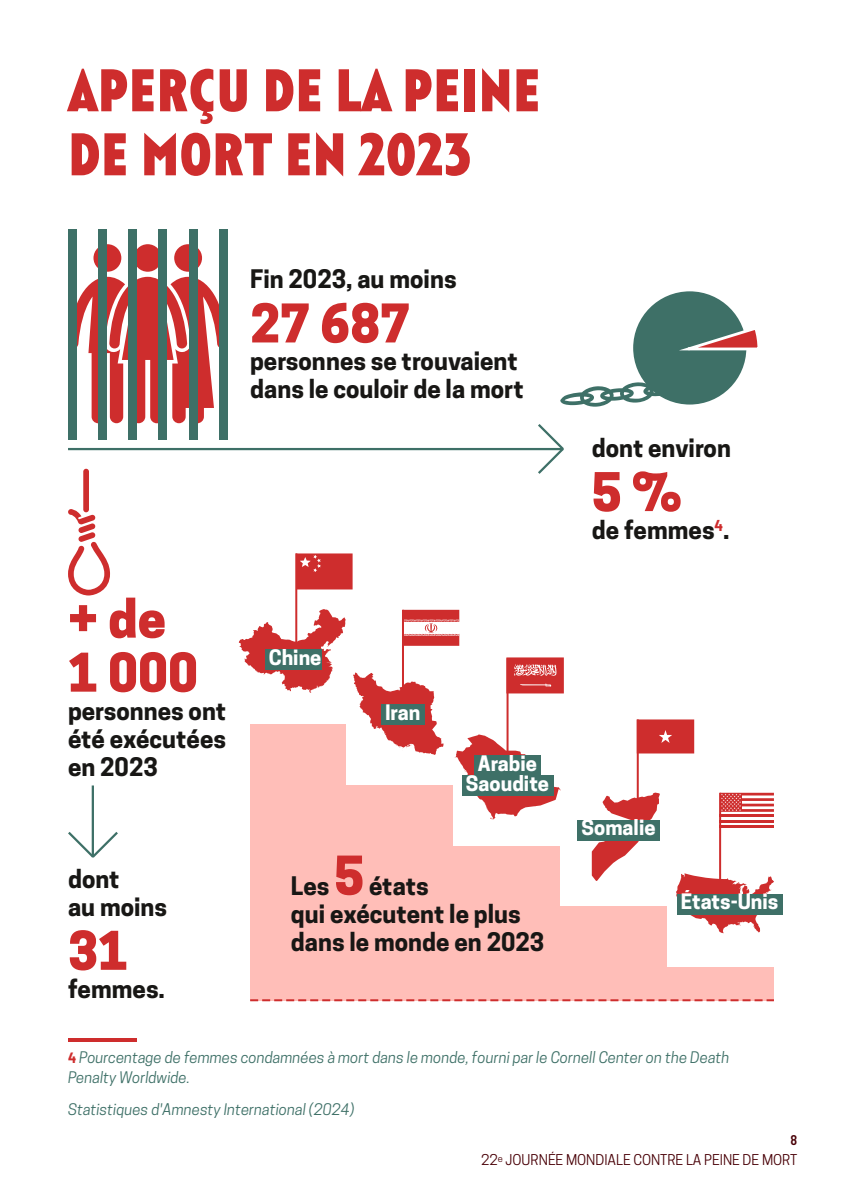
<style>
.page{position:relative;width:842px;height:1191px;background:#fff}
.page>*{position:absolute;margin:0;border:0;box-sizing:border-box;transform-origin:0 0}
.t1{font:900 60px/64px "Mon Trappist";color:#ce2d2d}
.t2{font:800 50px/54px "Cooper Hewitt";color:#ce2d2d}
.t3{font:700 24px/28px "Cooper Hewitt";color:#181715}
.t4{font:700 20px/20px "Cooper Hewitt";color:#fff;text-align:center}
.t5{font:italic 15px/20px "Cooper Hewitt";color:#3e7067}
.t6{font:14px "Cooper Hewitt";color:#490007}
.t7{font:600 semi-condensed 14px "Barlow";color:#490007}
.s1{font-weight:800;font-size:50px;color:#ce2d2d}
.s2{font-family:"Barlow";font-weight:700;font-style:normal;font-stretch:semi-condensed;color:#ce2d2d}
</style>
<div class="page">
<div style="left:134px;top:244px;width:28px;height:28px;background:#ce2d2d;border-radius:50%"></div>
<div style="left:174px;top:244px;width:28px;height:28px;background:#ce2d2d;border-radius:50%"></div>
<div style="left:93px;top:244px;width:28px;height:28px;background:#ce2d2d;border-radius:50%"></div>
<svg style="left:76px;top:277px;width:152px;height:146px"></svg>
<div style="left:68px;top:230px;width:8px;height:210px;background:#3e7067"></div>
<div style="left:219px;top:230px;width:8px;height:210px;background:#3e7067"></div>
<div style="left:189px;top:230px;width:8px;height:210px;background:#3e7067"></div>
<div style="left:159px;top:230px;width:8px;height:210px;background:#3e7067"></div>
<div style="left:129px;top:230px;width:8px;height:210px;background:#3e7067"></div>
<div style="left:98px;top:230px;width:9px;height:210px;background:#3e7067"></div>
<svg style="left:297px;top:553px;width:56px;height:36px;background:#d03737"></svg>
<hr style="left:295px;top:553px;width:2px;height:95px;background:#ce2d2d">
<hr style="left:402px;top:610px;width:2px;height:95px;background:#ce2d2d">
<svg style="left:404px;top:610px;width:55px;height:36px"></svg>
<hr style="left:506px;top:658px;width:2px;height:95px;background:#ce2d2d">
<svg style="left:506px;top:657px;width:58px;height:36px;background:#d44b4b"></svg>
<div style="left:633px;top:291px;width:113px;height:113px;background:#3e7067;border-radius:50%"></div>
<svg style="left:679px;top:325px;width:79px;height:27px"></svg>
<svg style="left:560px;top:382px;width:102px;height:25px"></svg>
<hr style="left:68px;top:448px;width:495px;height:2px;background:#3e7067">
<svg style="left:535px;top:424px;width:29px;height:50px"></svg>
<hr style="left:92px;top:785px;width:2px;height:72px;background:#3e7067">
<svg style="left:68px;top:829px;width:50px;height:29px"></svg>
<svg style="left:721px;top:792px;width:53px;height:20px"></svg>
<hr style="left:720px;top:814px;width:54px;height:3px;background:#ce2d2d">
<hr style="left:720px;top:820px;width:54px;height:2px;background:#ce2d2d">
<hr style="left:720px;top:825px;width:54px;height:3px;background:#ce2d2d">
<hr style="left:719px;top:792px;width:2px;height:96px;background:#ce2d2d">
<svg style="left:639px;top:719px;width:55px;height:34px;background:#d03636"></svg>
<hr style="left:637px;top:719px;width:2px;height:96px;background:#ce2d2d">
<div style="left:250px;top:967px;width:524px;height:33px;background:#ffbeb8"></div>
<div style="left:250px;top:906px;width:417px;height:70px;background:#ffbeb8"></div>
<svg style="left:239px;top:609px;width:107px;height:84px"></svg>
<svg style="left:353px;top:672px;width:91px;height:83px"></svg>
<div style="left:250px;top:845px;width:310px;height:65px;background:#ffbeb8"></div>
<div style="left:250px;top:784px;width:203px;height:66px;background:#ffbeb8"></div>
<div style="left:250px;top:723px;width:96px;height:71px;background:#ffbeb8"></div>
<svg style="left:454px;top:734px;width:107px;height:85px"></svg>
<div style="left:265px;top:650px;width:56px;height:20px;background:#3e7067"></div>
<div style="left:381px;top:704px;width:43px;height:20px;background:#3e7067"></div>
<div style="left:474px;top:756px;width:67px;height:20px;background:#3e7067"></div>
<div style="left:462px;top:776px;width:91px;height:20px;background:#3e7067"></div>
<svg style="left:592px;top:792px;width:68px;height:89px"></svg>
<div style="left:578px;top:820px;width:82px;height:20px;background:#3e7067"></div>
<svg style="left:676px;top:873px;width:98px;height:60px"></svg>
<div style="left:677px;top:894px;width:105px;height:20px;background:#3e7067"></div>
<svg style="left:250px;top:999px;width:524px;height:2px"></svg>
<hr style="left:68px;top:1038px;width:69px;height:3px;background:#ce2d2d">
<div style="left:83px;top:469px;width:6px;height:43px;background:#ce2d2d;border-radius:3px"></div>
<svg style="left:68px;top:509px;width:42px;height:86px"></svg>
<h1 class="t1" style="left:68px;top:62px;width:474px">APERÇU DE LA PEINE<br>DE MORT EN 2023</h1>
<p class="t3" style="left:250px;top:268px;width:208px">Fin 2023, au moins</p>
<h2 class="t2" style="left:250px;top:303px;width:161px">27 687</h2>
<p class="t3" style="left:250px;top:350px;width:275px">personnes se trouvaient dans le couloir de la mort</p>
<h2 class="t2" style="left:68px;top:598px;width:131px">+de<br>1 000</h2>
<p class="t3" style="left:68px;top:699px;width:160px;text-align:justify">personnes ont été exécutées en 2023</p>
<p class="t3" style="left:68px;top:867px;width:101px">dont<br>au moins</p>
<h2 class="t2" style="left:68px;top:930px;width:61px">31</h2>
<p class="t3" style="left:68px;top:977px;width:98px">femmes.</p>
<p class="t4" style="left:269px;top:650px;width:54px">Chine</p>
<p class="t4" style="left:385px;top:704px;width:37px">Iran</p>
<p class="t4" style="left:466px;top:756px;width:85px">Arabie<br>Saoudite</p>
<p class="t3" style="left:291px;top:874px;width:255px">Les <span class="s1">5</span> états<br>qui exécutent le plus dans le monde en 2023</p>
<p class="t3" style="left:592px;top:437px;width:141px">dont environ</p>
<h2 class="t2" style="left:592px;top:471px;width:91px">5%</h2>
<p class="t3" style="left:592px;top:519px;width:139px">de femmes<sup>4</sup>.</p>
<p class="t4" style="left:582px;top:820px;width:75px">Somalie</p>
<p class="t4" style="left:681px;top:894px;width:99px">États-Unis</p>
<p class="t5" style="left:68px;top:1049px;width:663px"><span class="s2">4</span> Pourcentage de femmes condamnées à mort dans le monde, fourni par le Cornell Center on the Death<br>Penalty Worldwide.</p>
<p class="t5" style="left:68px;top:1101px;width:288px">Statistiques d'Amnesty International (2024)</p>
<p class="t7" style="left:790px;top:1130px;width:8px">8</p>
<p class="t6" style="left:481px;top:1154px;width:318px">22<sup>e</sup> JOURNÉE MONDIALE CONTRE LA PEINE DE MORT</p>
</div>
